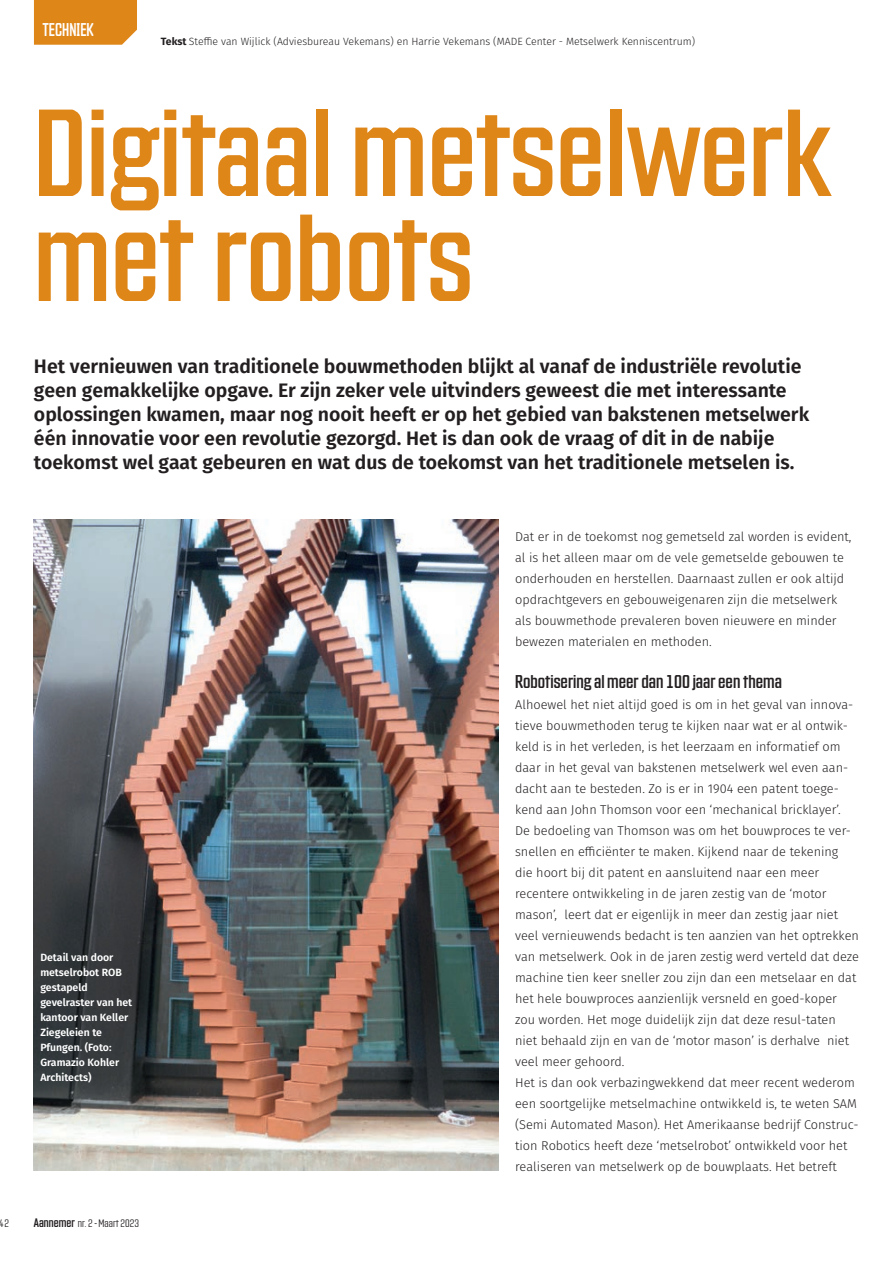
<style>
.page{position:relative;width:893px;height:1263px;background:#fff}
.page>*{position:absolute;margin:0;border:0;box-sizing:border-box;transform-origin:0 0}
.t1{font:120px/105px "Countach";color:#df8619}
.t2{font:600 19.5px/24px "Fira Sans";color:#231f20}
.t3{font:18px "Countach";color:#231f20}
.t4{font:18px "Countach";color:#fff;scale:.9 1}
.t5{font:300 12.75px/21px "Fira Sans";color:#231f20}
.t6{font:600 10.5px/15px "Fira Sans";color:#fff}
.t7{font:300 10.5px "Fira Sans";color:#231f20}
.t8{font:300 10.5px "Countach";color:#231f20}
.s1{font-weight:700}
.s2{font-weight:400;font-size:12px}
</style>
<div class="page">
<img style="left:34px;top:520px;width:464px;height:651px">
<div style="left:34px;top:0;width:103px;height:45px;background:#df8619"></div>
<h3 class="t4" style="left:42px;top:23px;width:58px">TECHNIEK</h3>
<p class="t7" style="left:161px;top:37px;width:536px"><span class="s1">Tekst</span> Steffie van Wijlick (Adviesbureau Vekemans) en Harrie Vekemans (MADE Center - Metselwerk Kenniscentrum)</p>
<h1 class="t1" style="left:34px;top:108px;width:799px">Digitaal metselwerk met robots</h1>
<p class="t2" style="left:34px;top:355px;width:777px">Het vernieuwen van traditionele bouwmethoden blijkt al vanaf de industriële revolutie geen gemakkelijke opgave. Er zijn zeker vele uitvinders geweest die met interessante oplossingen kwamen, maar nog nooit heeft er op het gebied van bakstenen metselwerk één innovatie voor een revolutie gezorgd. Het is dan ook de vraag of dit in de nabije toekomst wel gaat gebeuren en wat dus de toekomst van het traditionele metselen is.</p>
<p class="t6" style="left:40px;top:950px;width:93px">Detail van door metselrobot ROB gestapeld gevelraster van het kantoor van Keller<br>Ziegeleien te<br>Pfungen. (Foto:<br>Gramazio Kohler<br>Architects)</p>
<p class="t8" style="left:0;top:1217px;width:11px">42</p>
<p class="t8" style="left:34px;top:1217px;width:107px"><span class="s2">Aannemer</span> nr. 2 - Maart 2023</p>
<p class="t5" style="left:515px;top:527px;width:338px">Dat er in de toekomst nog gemetseld zal worden is evident, al is het alleen maar om de vele gemetselde gebouwen te onderhouden en herstellen. Daarnaast zullen er ook altijd opdrachtgevers en gebouweigenaren zijn die metselwerk als bouwmethode prevaleren boven nieuwere en minder bewezen materialen en methoden.</p>
<h3 class="t3" style="left:515px;top:675px;width:268px">Robotisering al meer dan 100 jaar een thema</h3>
<p class="t5" style="left:515px;top:695px;width:345px">Alhoewel het niet altijd goed is om in het geval van innova&shy;tieve bouwmethoden terug te kijken naar wat er al ontwik&shy;keld is in het verleden, is het leerzaam en informatief om daar in het geval van bakstenen metselwerk wel even aan&shy;dacht aan te besteden. Zo is er in 1904 een patent toege&shy;kend aan John Thomson voor een ‘mechanical bricklayer’.<br>De bedoeling van Thomson was om het bouwproces te ver&shy;snellen en efficiënter te maken. Kijkend naar de tekening die hoort bij dit patent en aansluitend naar een meer recentere ontwikkeling in de jaren zestig van de ‘motor mason’, leert dat er eigenlijk in meer dan zestig jaar niet veel vernieuwends bedacht is ten aanzien van het optrekken van metselwerk. Ook in de jaren zestig werd verteld dat deze machine tien keer sneller zou zijn dan een metselaar en dat het hele bouwproces aanzienlijk versneld en goed-koper zou worden. Het moge duidelijk zijn dat deze resul-taten niet behaald zijn en van de ‘motor mason’ is derhalve niet veel meer gehoord.<br>Het is dan ook verbazingwekkend dat meer recent wederom een soortgelijke metselmachine ontwikkeld is, te weten SAM (Semi Automated Mason). Het Amerikaanse bedrijf Construc&shy;tion Robotics heeft deze ‘metselrobot’ ontwikkeld voor het realiseren van metselwerk op de bouwplaats. Het betreft</p>
</div>
